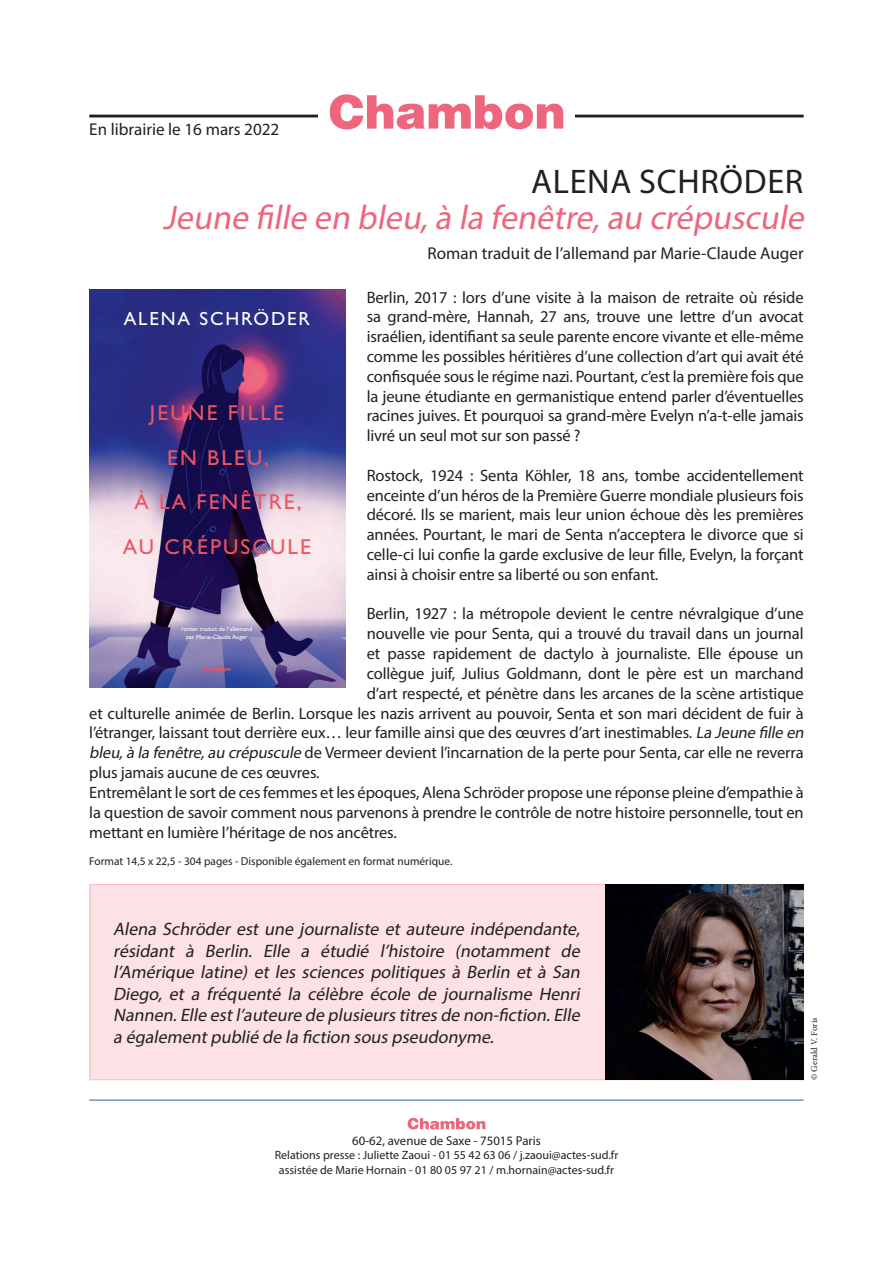
<style>
.page{position:relative;width:893px;height:1263px;background:#fff}
.page>*{position:absolute;margin:0;border:0;box-sizing:border-box;transform-origin:0 0}
.t1{font:italic 34.2px "Myriad Pro";color:#ed667d}
.t2{font:34.2px "Myriad Pro";letter-spacing:.02em;color:#231f20}
.t3{font:21.6px/44.4px "Gill Sans Std";letter-spacing:.1em;color:#ec5663;text-align:center}
.t4{font:19.05px "Gill Sans Std";letter-spacing:.1em;color:#fff}
.t5{font:italic 18px/21.6px "Myriad Pro";color:#231f20;text-align:justify}
.t6{font:17.1px "Myriad Pro";color:#231f20}
.t7{font:16.5px/19.8px "Myriad Pro";letter-spacing:-.01em;color:#231f20;text-align:justify}
.t8{font:12.9px "Myriad Pro";color:#231f20}
.t9{font:12px/14.4px "Myriad Pro";color:#231f20;text-align:center}
.t10{font:11.4px "Myriad Pro";color:#231f20}
.t11{font:9px "Minion Pro";color:#231f20}
.t12{font:6.3px/8.2px "Gill Sans Std";color:#fff;text-align:center}
.t13{font:700 6px "Avenir Next";color:#ec5663}
.s1{font-style:italic}
</style>
<div class="page">
<hr style="left:89px;top:115px;width:715px;height:2px;background:#231f20">
<div style="left:318px;top:89px;width:257px;height:35px;background:#fff"></div>
<svg style="left:330px;top:94px;width:233px;height:35px"></svg>
<svg style="left:408px;top:1118px;width:77px;height:11px"></svg>
<hr style="left:89px;top:1100px;width:715px;height:1px;background:#415d97">
<div style="left:89px;top:884px;width:715px;height:196px;background:#fce2e4"></div>
<img style="left:605px;top:884px;width:199px;height:196px">
<img style="left:90px;top:290px;width:255px;height:397px">
<p class="t6" style="left:89px;top:119px;width:192px">En librairie le 16 mars 2022</p>
<h1 class="t2" style="left:531px;top:161px;width:274px">ALENA SCHRÖDER</h1>
<h1 class="t1" style="left:163px;top:197px;width:649px">Jeune fille en bleu,à la fenêtre,au crépuscule</h1>
<p class="t6" style="left:428px;top:243px;width:378px">Roman traduit de l’allemand par Marie-Claude Auger</p>
<p class="t7" style="left:367px;top:287px;width:438px">Berlin, 2017 : lors d’une visite à la maison de retraite où réside sa grand-mère, Hannah, 27 ans, trouve une lettre d’un avocat israélien, identifiant sa seule parente encore vivante et elle-même comme les possibles héritières d’une collection d’art qui avait été confisquée sous le régime nazi. Pourtant, c’est la première fois que la jeune étudiante en germanistique entend parler d’éventuelles racines juives. Et pourquoi sa grand-mère Evelyn n’a-t-elle jamais livré un seul mot sur son passé ?</p>
<p class="t7" style="left:367px;top:465px;width:438px">Rostock, 1924 : Senta Köhler, 18 ans, tombe accidentellement enceinte d’un héros de la Première Guerre mondiale plusieurs fois décoré. Ils se marient, mais leur union échoue dès les premières années. Pourtant, le mari de Senta n’acceptera le divorce que si celle-ci lui confie la garde exclusive de leur fille, Evelyn, la forçant ainsi à choisir entre sa liberté ou son enfant.</p>
<p class="t7" style="left:367px;top:604px;width:438px">Berlin, 1927 : la métropole devient le centre névralgique d’une</p>
<p class="t7" style="left:367px;top:624px;width:438px">nouvelle vie pour Senta, qui a trouvé du travail dans un journal</p>
<p class="t7" style="left:367px;top:643px;width:438px">et passe rapidement de dactylo à journaliste. Elle épouse un</p>
<p class="t7" style="left:367px;top:663px;width:438px">collègue juif, Julius Goldmann, dont le père est un marchand</p>
<p class="t7" style="left:367px;top:683px;width:438px">d’art respecté, et pénètre dans les arcanes de la scène artistique</p>
<p class="t7" style="left:89px;top:703px;width:716px">et culturelle animée de Berlin. Lorsque les nazis arrivent au pouvoir, Senta et son mari décident de fuir à</p>
<p class="t7" style="left:89px;top:723px;width:719px">l’étranger, laissant tout derrière eux… leur famille ainsi que des œuvres d’art inestimables. <span class="s1">La Jeune fille en</span></p>
<p class="t7" style="left:89px;top:742px;width:716px"><span class="s1">bleu,à la fenêtre,au crépuscule</span> de Vermeer devient l’incarnation de la perte pour Senta, car elle ne reverra</p>
<p class="t7" style="left:89px;top:762px;width:232px">plus jamais aucune de ces œuvres.</p>
<p class="t7" style="left:89px;top:782px;width:716px">Entremêlant le sort de ces femmes et les époques, Alena Schröder propose une réponse pleine d’empathie à</p>
<p class="t7" style="left:89px;top:802px;width:716px">la question de savoir comment nous parvenons à prendre le contrôle de notre histoire personnelle, tout en</p>
<p class="t7" style="left:89px;top:822px;width:309px">mettant en lumière l’héritage de nos ancêtres.</p>
<p class="t10" style="left:89px;top:854px;width:365px">Format 14,5 x 22,5 - 304 pages - Disponible également en format numérique.</p>
<p class="t4" style="left:124px;top:307px;width:188px">ALENA SCHRÖDER</p>
<h2 class="t3" style="left:123px;top:391px;width:190px">JEUNE FILLE<br>EN BLEU,<br>À LA FENÊTRE,<br>AU CRÉPUSCULE</h2>
<p class="t12" style="left:182px;top:625px;width:72px">roman traduit de l’allemand par Marie-Claude Auger</p>
<p class="t13" style="left:202px;top:664px;width:30px">Chambon</p>
<p class="t5" style="left:113px;top:918px;width:472px">Alena Schröder est une journaliste et auteure indépendante, résidant à Berlin. Elle a étudié l’histoire (notamment de l’Amérique latine) et les sciences politiques à Berlin et à San Diego, et a fréquenté la célèbre école de journalisme Henri Nannen.Elle estl’auteure de plusieurs titres de non-fiction.Elle a égalementpublié de la fiction sous pseudonyme.</p>
<p class="t8" style="left:352px;top:1133px;width:190px">60-62, avenue de Saxe - 75015 Paris</p>
<p class="t9" style="left:275px;top:1148px;width:345px">Relations presse : Juliette Zaoui - 01 55 42 63 06 / j.zaoui@actes-sud.fr assistée de Marie Hornain - 01 80 05 97 21 / m.hornain@actes-sud.fr</p>
<p class="t11" style="left:808px;top:1080px;width:64px;rotate:-90deg">© Gerald V. Foris</p>
</div>
